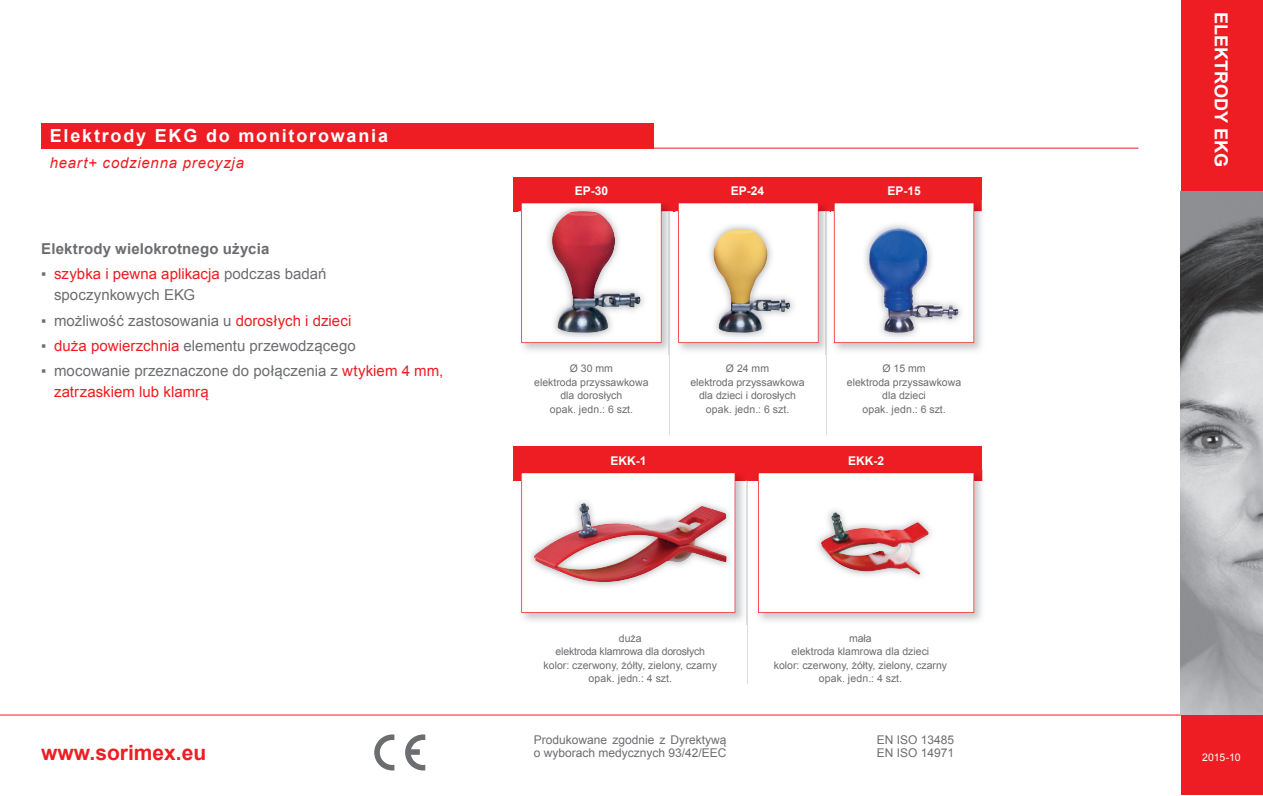
<style>
.page{position:relative;width:1263px;height:796px;background:#fff}
.page>*{position:absolute;margin:0;border:0;box-sizing:border-box;transform-origin:0 0}
.t1{font:700 21px "Arial";color:#ee1d23}
.t2{font:700 18px "Arial";letter-spacing:.1em;color:#fff}
.t3{font:700 18px "Arial";color:#fff}
.t4{font:15px/21px "Arial";color:#6c6d70}
.t5{font:700 15px "Arial";letter-spacing:.01em;color:#6c6d70}
.t6{font:italic 15px "Arial";letter-spacing:.05em;color:#ee1d23}
.t7{font:12px/13.5px "Arial";color:#6c6d70}
.t8{font:700 12px "Arial";color:#fff}
.t9{font:10.5px/13.5px "Arial";color:#6c6d70;text-align:center}
.t10{font:10.5px "Arial";letter-spacing:-.01em;color:#fff}
.s1{color:#ee1d23}
</style>
<div class="page">
<hr style="left:747px;top:472px;width:1px;height:210px;background:#dcdddf">
<hr style="left:669px;top:194px;width:1px;height:240px;background:#dcdddf">
<hr style="left:826px;top:194px;width:1px;height:240px;background:#dcdddf">
<div style="left:513px;top:177px;width:468px;height:34px;background:#ee1d23"></div>
<div style="left:513px;top:446px;width:469px;height:34px;background:#ee1d23"></div>
<img style="left:675px;top:200px;width:307px;height:154px">
<img style="left:831px;top:200px;width:150px;height:11px">
<svg style="left:834px;top:202px;width:140px;height:141px"></svg>
<img style="left:518px;top:204px;width:155px;height:150px">
<img style="left:669px;top:211px;width:1px;height:143px">
<svg style="left:521px;top:203px;width:141px;height:140px"></svg>
<img style="left:518px;top:474px;width:229px;height:150px">
<svg style="left:521px;top:473px;width:214px;height:139px"></svg>
<img style="left:826px;top:211px;width:1px;height:143px">
<svg style="left:678px;top:202px;width:140px;height:141px"></svg>
<img style="left:755px;top:469px;width:228px;height:152px">
<img style="left:755px;top:469px;width:227px;height:11px">
<svg style="left:758px;top:472px;width:216px;height:140px"></svg>
<div style="left:41px;top:123px;width:613px;height:25px;background:#ee1d23"></div>
<hr style="left:41px;top:148px;width:1097px;height:1px;background:#ee1d23">
<svg style="left:374px;top:734px;width:20px;height:36px"></svg>
<svg style="left:405px;top:734px;width:20px;height:36px"></svg>
<hr style="left:0;top:714px;width:1181px;height:1px;background:#ee1d23">
<img style="left:545px;top:204px;width:102px;height:136px">
<img style="left:552px;top:211px;width:88px;height:121px">
<img style="left:707px;top:222px;width:90px;height:118px">
<img style="left:713px;top:229px;width:77px;height:103px">
<div style="left:1181px;top:0;width:82px;height:191px;background:#ee1d23"></div>
<div style="left:1181px;top:714px;width:82px;height:80px;background:#ee1d23"></div>
<img style="left:1181px;top:191px;width:82px;height:523px">
<img style="left:862px;top:221px;width:103px;height:119px">
<img style="left:869px;top:228px;width:89px;height:104px">
<img style="left:527px;top:496px;width:206px;height:93px">
<img style="left:534px;top:503px;width:193px;height:78px">
<img style="left:814px;top:505px;width:121px;height:76px">
<img style="left:821px;top:512px;width:108px;height:62px">
<p class="t2" style="left:50px;top:123px;width:340px">Elektrody EKG do monitorowania</p>
<p class="t6" style="left:50px;top:153px;width:196px">heart+ codzienna precyzja</p>
<p class="t5" style="left:41px;top:238px;width:230px">Elektrody wielokrotnego użycia</p>
<p class="t4" style="left:54px;top:263px;width:274px;text-indent:-13px">▪ <span class="s1">szybka i pewna aplikacja</span> podczas badań spoczynkowych EKG</p>
<p class="t4" style="left:41px;top:310px;width:312px">▪ możliwość zastosowania u <span class="s1">dorosłych i dzieci</span></p>
<p class="t4" style="left:41px;top:335px;width:316px">▪ <span class="s1">duża powierzchnia</span> elementu przewodzącego</p>
<p class="t4" style="left:54px;top:360px;width:391px;text-indent:-13px">▪ mocowanie przeznaczone do połączenia z <span class="s1">wtykiem 4 mm, zatrzaskiem lub klamrą</span></p>
<p class="t8" style="left:575px;top:183px;width:35px">EP-30</p>
<p class="t8" style="left:731px;top:183px;width:35px">EP-24</p>
<p class="t8" style="left:887px;top:183px;width:35px">EP-15</p>
<p class="t9" style="left:534px;top:361px;width:116px">Ø 30 mm<br>elektroda przyssawkowa dla dorosłych<br>opak. jedn.: 6 szt.</p>
<p class="t8" style="left:610px;top:453px;width:37px">EKK-1</p>
<p class="t9" style="left:690px;top:361px;width:116px">Ø 24 mm<br>elektroda przyssawkowa dla dzieci i dorosłych opak. jedn.: 6 szt.</p>
<p class="t9" style="left:847px;top:361px;width:116px">Ø 15 mm<br>elektroda przyssawkowa dla dzieci<br>opak. jedn.: 6 szt.</p>
<p class="t8" style="left:848px;top:453px;width:37px">EKK-2</p>
<p class="t9" style="left:544px;top:631px;width:175px">duża<br>elektroda klamrowa dla dorosłych kolor: czerwony, żółty, zielony, czarny opak. jedn.: 4 szt.</p>
<p class="t9" style="left:774px;top:631px;width:175px">mała<br>elektroda klamrowa dla dzieci<br>kolor: czerwony, żółty, zielony, czarny opak. jedn.: 4 szt.</p>
<p class="t7" style="left:534px;top:732px;width:194px">Produkowane zgodnie z Dyrektywą</p>
<p class="t1" style="left:41px;top:738px;width:166px">www.sorimex.eu</p>
<p class="t7" style="left:534px;top:746px;width:194px">o wyborach medycznych 93/42/EEC</p>
<p class="t7" style="left:877px;top:732px;width:79px">EN ISO 13485<br>EN ISO 14971</p>
<p class="t3" style="left:1233px;top:12px;width:156px;rotate:90deg">ELEKTRODY EKG</p>
<p class="t10" style="left:1202px;top:750px;width:40px">2015-10</p>
</div>
